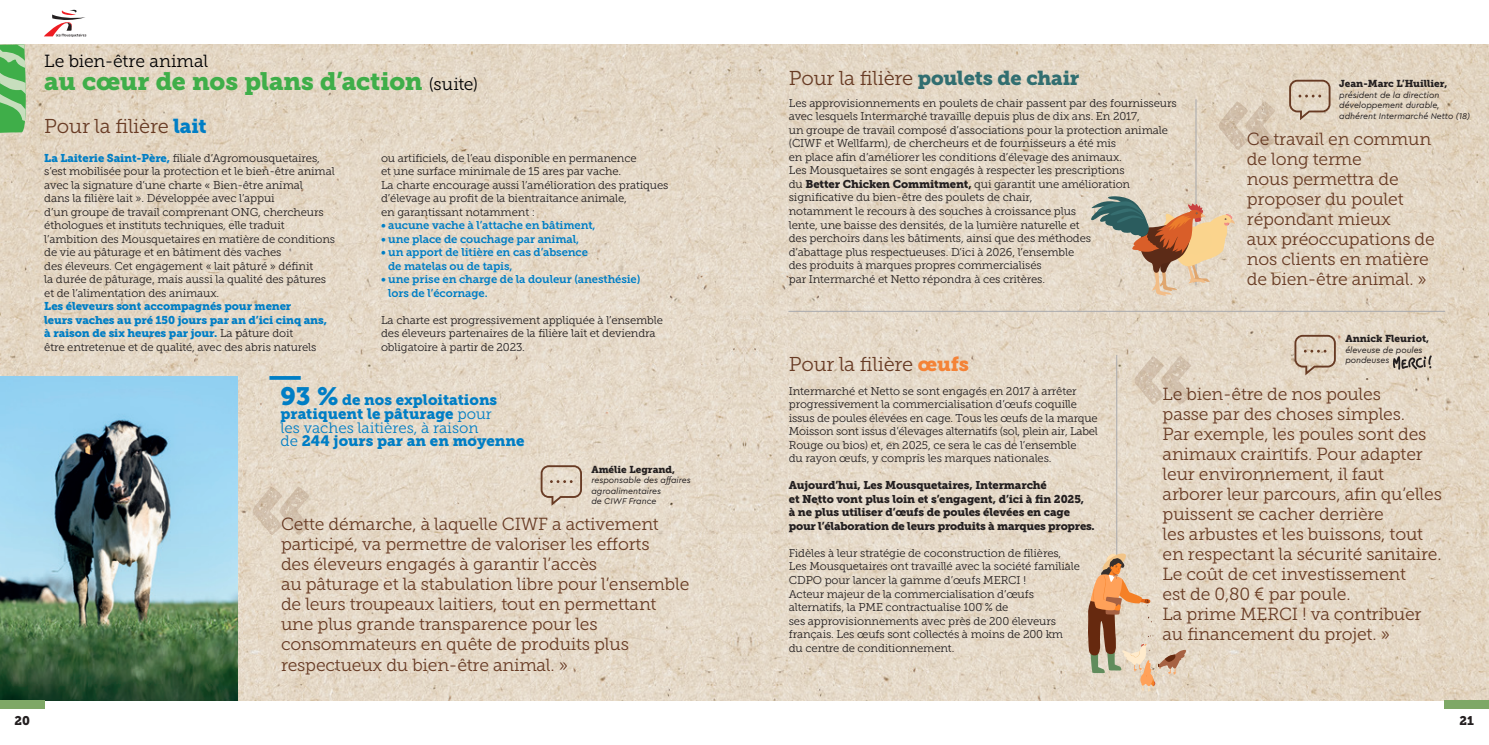
<style>
.page{position:relative;width:1489px;height:745px;background:#fff}
.page>*{position:absolute;margin:0;border:0;box-sizing:border-box;transform-origin:0 0}
.t1{font:25px "Museo Slab 900";letter-spacing:-.005em;color:#3fae49}
.t2{font:20px "Museo Slab 300";letter-spacing:-.01em;color:#683b24}
.t3{font:20px "Museo Slab 900";letter-spacing:-.01em;color:#316e70}
.t4{font:17.5px/20px "Museo Slab 300";letter-spacing:-.01em;color:#683b24}
.t5{font:17.5px "Museo Slab 300";color:#000001}
.t6{font:15px/13.8px "Museo Slab 900";color:#007ec5}
.t7{font:12.5px "Museo Slab 900";color:#231f20}
.t8{font:11.25px/13.5px "Museo Slab 300";letter-spacing:-.01em;color:#231f20}
.t9{font:11.25px/13.5px "Museo Slab 900";letter-spacing:-.01em;color:#231f20}
.t10{font:11.25px/13.5px "Museo Slab 700";letter-spacing:-.01em;color:#007ec5}
.t11{font:11.25px/13.5px "Museo Slab 900";letter-spacing:-.01em;color:#007ec5}
.t12{font:10px "Museo Slab 900";color:#231f20}
.t13{font:italic 8.75px/10.5px "Cera Pro";color:#231f20}
.s1{font-family:"Museo Slab 300";font-size:17.5px;color:#000001}
.s2{font-family:"Museo Slab 900";color:#007ec5}
.s3{font-family:"Museo Slab 300";color:#231f20}
.s4{font-size:25px}
.s5{font-family:"Museo Slab 300"}
.s6{font-family:"Museo Slab 300";color:#683b24}
.s7{font-family:"Museo Slab 900"}
.s8{font-family:"Museo Slab 900";color:#f48337}
</style>
<div class="page">
<svg style="left:44px;top:10px;width:42px;height:27px"></svg>
<img style="left:0;top:44px;width:744px;height:656px">
<svg style="left:744px;top:44px;width:744px;height:656px;background:#e4d7c6"></svg>
<svg style="left:0;top:44px;width:29px;height:89px;background:#79bf78"></svg>
<svg style="left:540px;top:465px;width:42px;height:40px;background:#d0bfad"></svg>
<svg style="left:1288px;top:80px;width:42px;height:40px;background:#cfbdaa"></svg>
<svg style="left:1294px;top:334px;width:41px;height:41px;background:#cfbda9"></svg>
<hr style="left:269px;top:376px;width:32px;height:3px;background:#007ec5">
<svg style="left:253px;top:486px;width:56px;height:48px;background:#dacbb8"></svg>
<svg style="left:1218px;top:101px;width:56px;height:49px;background:#d8c9b5"></svg>
<svg style="left:1134px;top:356px;width:56px;height:48px;background:#dacbb8"></svg>
<img style="left:0;top:376px;width:237px;height:324px">
<hr style="left:1195px;top:99px;width:1px;height:186px;background:#a8a9ad">
<hr style="left:1116px;top:355px;width:1px;height:209px;background:#a8a9ad">
<svg style="left:1087px;top:551px;width:99px;height:140px;background:#d7bda3"></svg>
<hr style="left:788px;top:311px;width:656px;height:1px;background:#a8a9ad">
<svg style="left:1392px;top:355px;width:39px;height:15px"></svg>
<svg style="left:1086px;top:194px;width:148px;height:102px;background:#cdb79e"></svg>
<div style="left:0;top:700px;width:44px;height:8px;background:#7ea866"></div>
<div style="left:1444px;top:700px;width:44px;height:8px;background:#7ea866"></div>
<p class="t5" style="left:44px;top:51px;width:165px">Le bien-être animal</p>
<p class="t1" style="left:44px;top:66px;width:435px">au cœur de nos plans d’action <span class="s1">(suite)</span></p>
<p class="t2" style="left:44px;top:115px;width:164px">Pour la filière <span class="s2">lait</span></p>
<p class="t8" style="left:44px;top:151px;width:292px"><span class="s2">La Laiterie Saint-Père,</span> filiale d’Agromousquetaires, s’est mobilisée pour la protection et le bien-être animal avec la signature d’une charte « Bien-être animal<br>dans la filière lait ». Développée avec l’appui<br>d’un groupe de travail comprenant ONG, chercheurs éthologues et instituts techniques, elle traduit l’ambition des Mousquetaires en matière de conditions de vie au pâturage et en bâtiment des vaches<br>des éleveurs. Cet engagement « lait pâturé » définit<br>la durée de pâturage, mais aussi la qualité des pâtures et de l’alimentation des animaux.</p>
<p class="t11" style="left:44px;top:299px;width:284px">Les éleveurs sont accompagnés pour mener<br>leurs vaches au pré 150 jours par an d’ici cinq ans, à raison de six heures par jour. <span class="s3">La pâture doit<br>être entretenue et de qualité, avec des abris naturels</span></p>
<p class="t8" style="left:381px;top:151px;width:257px">ou artificiels, de l’eau disponible en permanence et une surface minimale de 15 ares par vache.</p>
<p class="t8" style="left:381px;top:178px;width:289px">La charte encourage aussi l’amélioration des pratiques d’élevage au profit de la bientraitance animale,<br>en garantissant notamment :</p>
<p class="t10" style="left:381px;top:218px;width:216px">• aucune vache à l’attache en bâtiment,</p>
<p class="t10" style="left:381px;top:232px;width:200px">• une place de couchage par animal,</p>
<p class="t10" style="left:388px;top:245px;width:201px;text-indent:-7px">• un apport de litière en cas d’absence de matelas ou de tapis,</p>
<p class="t10" style="left:388px;top:272px;width:254px;text-indent:-7px">• une prise en charge de la douleur (anesthésie) lors de l’écornage.</p>
<p class="t8" style="left:381px;top:313px;width:283px">La charte est progressivement appliquée à l’ensemble des éleveurs partenaires de la filière lait et deviendra obligatoire à partir de 2023.</p>
<p class="t6" style="left:280px;top:393px;width:245px"><span class="s4">93 %</span> de nos exploitations pratiquent le pâturage <span class="s5">pour<br>les vaches laitières, à raison<br>de</span> 244 jours par an en moyenne</p>
<p class="t12" style="left:591px;top:463px;width:85px">Amélie Legrand,</p>
<p class="t13" style="left:591px;top:474px;width:101px">responsable des affaires agroalimentaires<br>de CIWF France</p>
<p class="t4" style="left:281px;top:514px;width:410px">Cette démarche, à laquelle CIWF a activement participé, va permettre de valoriser les efforts<br>des éleveurs engagés à garantir l’accès<br>au pâturage et la stabulation libre pour l’ensemble de leurs troupeaux laitiers, tout en permettant une plus grande transparence pour les consommateurs en quête de produits plus respectueux du bien-être animal. »</p>
<p class="t3" style="left:788px;top:66px;width:292px"><span class="s6">Pour la filière</span> poulets de chair</p>
<p class="t8" style="left:788px;top:96px;width:389px">Les approvisionnements en poulets de chair passent par des fournisseurs avec lesquels Intermarché travaille depuis plus de dix ans. En 2017,<br>un groupe de travail composé d’associations pour la protection animale (CIWF et Wellfarm), de chercheurs et de fournisseurs a été mis<br>en place afin d’améliorer les conditions d’élevage des animaux.</p>
<p class="t8" style="left:788px;top:164px;width:343px">Les Mousquetaires se sont engagés à respecter les prescriptions du <span class="s7">Better Chicken Commitment,</span> qui garantit une amélioration significative du bien-être des poulets de chair,<br>notamment le recours à des souches à croissance plus<br>lente, une baisse des densités, de la lumière naturelle et<br>des perchoirs dans les bâtiments, ainsi que des méthodes d’abattage plus respectueuses. D’ici à 2026, l’ensemble<br>des produits à marques propres commercialisés<br>par Intermarché et Netto répondra à ces critères.</p>
<p class="t12" style="left:1338px;top:78px;width:110px">Jean-Marc L’Huillier,</p>
<p class="t13" style="left:1338px;top:89px;width:132px">président de la direction développement durable, adhérent Intermarché Netto (18)</p>
<p class="t4" style="left:1246px;top:129px;width:189px">Ce travail en commun de long terme<br>nous permettra de proposer du poulet répondant mieux<br>aux préoccupations de nos clients en matière de bien-être animal. »</p>
<p class="t2" style="left:788px;top:353px;width:182px">Pour la filière <span class="s8">œufs</span></p>
<p class="t8" style="left:788px;top:384px;width:311px">Intermarché et Netto se sont engagés en 2017 à arrêter progressivement la commercialisation d’œufs coquille issus de poules élevées en cage. Tous les œufs de la marque Moisson sont issus d’élevages alternatifs (sol, plein air, Label Rouge ou bios) et, en 2025, ce sera le cas de l’ensemble<br>du rayon œufs, y compris les marques nationales.</p>
<p class="t9" style="left:788px;top:478px;width:307px">Aujourd’hui, Les Mousquetaires, Intermarché<br>et Netto vont plus loin et s’engagent, d’ici à fin 2025,<br>à ne plus utiliser d’œufs de poules élevées en cage pour l’élaboration de leurs produits à marques propres.</p>
<p class="t8" style="left:788px;top:546px;width:293px">Fidèles à leur stratégie de coconstruction de filières, Les Mousquetaires ont travaillé avec la société familiale CDPO pour lancer la gamme d’œufs MERCI !<br>Acteur majeur de la commercialisation d’œufs alternatifs, la PME contractualise 100 % de<br>ses approvisionnements avec près de 200 éleveurs français. Les œufs sont collectés à moins de 200 km du centre de conditionnement.</p>
<p class="t12" style="left:1345px;top:333px;width:85px">Annick Fleuriot,</p>
<p class="t13" style="left:1345px;top:344px;width:79px">éleveuse de poules pondeuses</p>
<p class="t4" style="left:1162px;top:384px;width:281px">Le bien-être de nos poules<br>passe par des choses simples.<br>Par exemple, les poules sont des animaux craintifs. Pour adapter leur environnement, il faut arborer leur parcours, afin qu’elles puissent se cacher derrière<br>les arbustes et les buissons, tout en respectant la sécurité sanitaire.<br>Le coût de cet investissement<br>est de 0,80 € par poule.<br>La prime MERCI ! va contribuer au financement du projet. »</p>
<p class="t7" style="left:14px;top:713px;width:17px">20</p>
<p class="t7" style="left:1459px;top:713px;width:16px">21</p>
</div>
